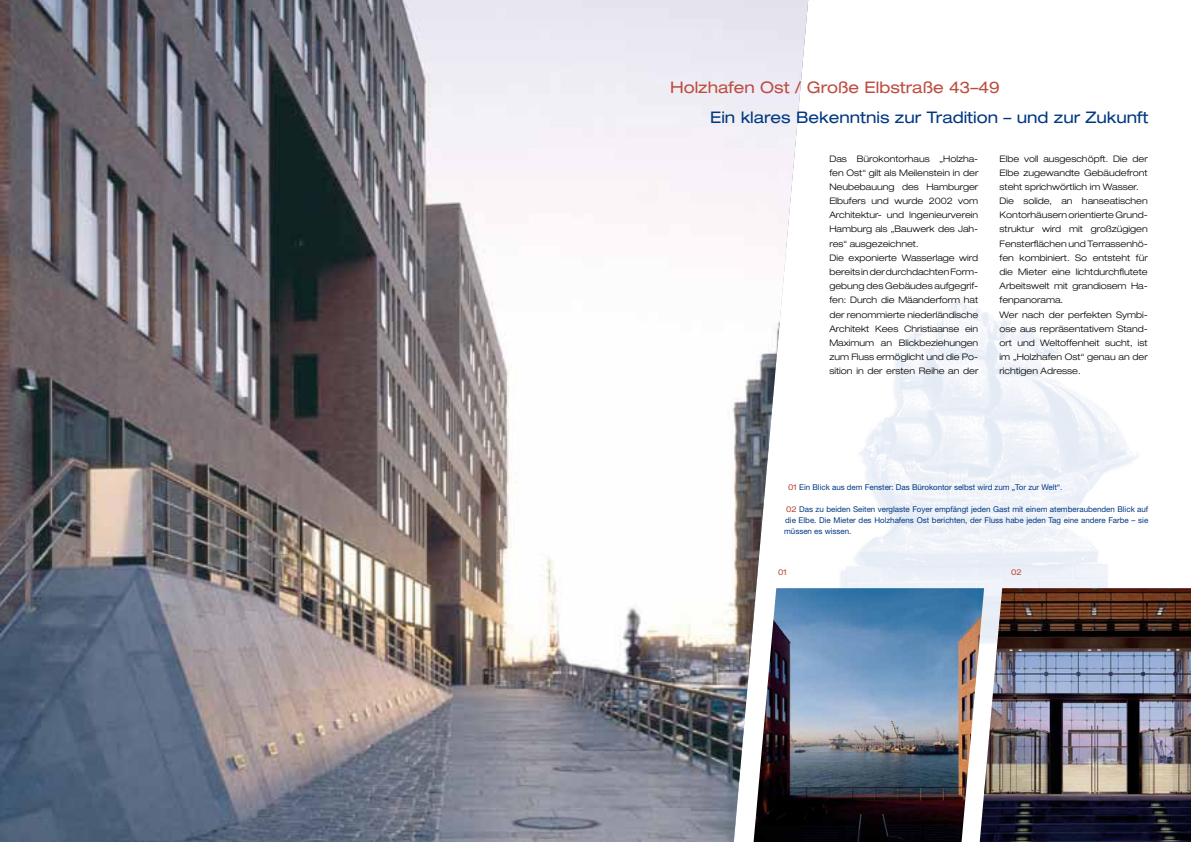
<style>
.page{position:relative;width:1191px;height:842px;background:#fff}
.page>*{position:absolute;margin:0;border:0;box-sizing:border-box;transform-origin:0 0}
.t1{font:expanded 16px "Helvetica Neue LT";color:#003882}
.t2{font:expanded 16px "Helvetica Neue LT";color:#bc4d40}
.t3{font:300 expanded 9px/14.2px "Helvetica Neue LT";color:#000}
.t4{font:8px/11px "Helvetica Neue LT";letter-spacing:-.005em;color:#003882;text-align:justify}
.t5{font:expanded 8px "Helvetica Neue LT";color:#bc4d40}
.s1{font-stretch:expanded;color:#bc4d40}
</style>
<div class="page">
<img style="left:0;top:0;width:808px;height:842px">
<img style="left:984px;top:588px;width:207px;height:254px">
<img style="left:753px;top:588px;width:231px;height:254px">
<h1 class="t2" style="left:670px;top:78px;width:331px">Holzhafen Ost / Große Elbstraße 43–49</h1>
<h1 class="t1" style="left:710px;top:107px;width:440px">Ein klares Bekenntnis zur Tradition – und zur Zukunft</h1>
<p class="t3" style="left:829px;top:151px;width:150px">Das Bürokontorhaus „Holzha&shy;fen Ost“ gilt als Meilenstein in der<br>Neubebauung des Hamburger<br>Elbufers und wurde 2002 vom<br>Architektur- und Ingenieurverein<br>Hamburg als „Bauwerk des Jah&shy;res“ ausgezeichnet.<br>Die exponierte Wasserlage wird bereits in der durchdachten Form&shy;gebung des Gebäudes aufgegrif&shy;fen: Durch die Mäanderform hat der renommierte niederländische<br>Architekt Kees Christiaanse ein<br>Maximum an Blickbeziehungen zum Fluss ermöglicht und die Po&shy;sition in der ersten Reihe an der</p>
<p class="t3" style="left:999px;top:151px;width:150px">Elbe voll ausgeschöpft. Die der<br>Elbe zugewandte Gebäudefront steht sprichwörtlich im Wasser.<br>Die solide, an hanseatischen<br>Kontorhäusern orientierte Grund&shy;struktur wird mit großzügigen<br>Fensterflächen und Terrassenhö&shy;fen kombiniert. So entsteht für die Mieter eine lichtdurchflutete<br>Arbeitswelt mit grandiosem Ha&shy;fenpanorama.<br>Wer nach der perfekten Symbi&shy;ose aus repräsentativem Stand&shy;ort und Weltoffenheit sucht, ist im „Holzhafen Ost“ genau an der richtigen Adresse.</p>
<p class="t4" style="left:788px;top:482px;width:276px"><span class="s1">01</span> Ein Blick aus dem Fenster: Das Bürokontor selbst wird zum „Tor zur Welt“.</p>
<p class="t4" style="left:784px;top:504px;width:366px"><span class="s1">02</span> Das zu beiden Seiten verglaste Foyer empfängt jeden Gast mit einem atemberaubenden Blick auf die Elbe. Die Mieter des Holzhafens Ost berichten, der Fluss habe jeden Tag eine andere Farbe – sie müssen es wissen.</p>
<p class="t5" style="left:778px;top:567px;width:10px">01</p>
<p class="t5" style="left:1011px;top:567px;width:12px">02</p>
</div>
